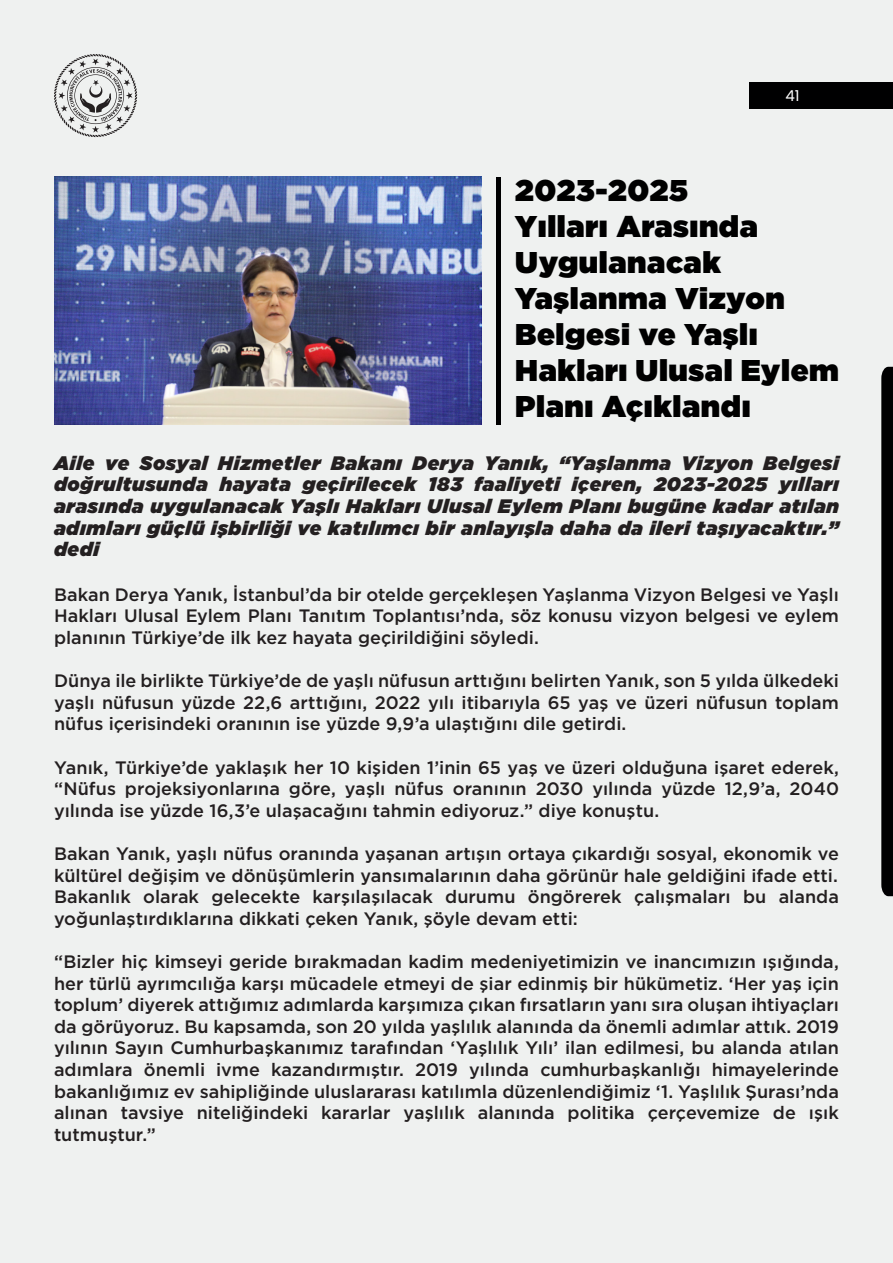
<style>
.page{position:relative;width:893px;height:1263px;background:#eff1f0}
.page>*{position:absolute;margin:0;border:0;box-sizing:border-box;transform-origin:0 0}
.başlık{font:900 30px/36px "Gotham";letter-spacing:.02em;color:#000}
.t1{font:italic 900 19.5px/21.6px "Gotham";letter-spacing:.03em;color:#231f20;text-align:justify}
.t2{font:500 18px/21.6px "Gotham";color:#231f20;text-align:justify}
.t3{font:15px "Poppins";color:#fff}
</style>
<div class="page">
<svg style="left:54px;top:54px;width:83px;height:83px"></svg>
<div style="left:750px;top:82px;width:143px;height:27px;background:#000001"></div>
<svg style="left:881px;top:367px;width:12px;height:529px;background:#080809"></svg>
<img style="left:54px;top:177px;width:428px;height:247px">
<div style="left:496px;top:177px;width:5px;height:247px;background:#000001"></div>
<p class="t3" style="left:785px;top:87px;width:16px">41</p>
<p class="başlık" style="left:515px;top:172px;width:325px">2023-2025<br>Yılları Arasında<br>Uygulanacak<br>Yaşlanma Vizyon<br>Belgesi ve Yaşlı<br>Hakları Ulusal Eylem<br>Planı Açıklandı</p>
<p class="t1" style="left:54px;top:452px;width:786px">Aile ve Sosyal Hizmetler Bakanı Derya Yanık, “Yaşlanma Vizyon Belgesi doğrultusunda hayata geçirilecek 183 faaliyeti içeren, 2023-2025 yılları arasında uygulanacak Yaşlı Hakları Ulusal Eylem Planı bugüne kadar atılan adımları güçlü işbirliği ve katılımcı bir anlayışla daha da ileri taşıyacaktır.” dedi</p>
<p class="t2" style="left:54px;top:583px;width:786px">Bakan Derya Yanık, İstanbul’da bir otelde gerçekleşen Yaşlanma Vizyon Belgesi ve Yaşlı Hakları Ulusal Eylem Planı Tanıtım Toplantısı’nda, söz konusu vizyon belgesi ve eylem planının Türkiye’de ilk kez hayata geçirildiğini söyledi.</p>
<p class="t2" style="left:54px;top:670px;width:787px">Dünya ile birlikte Türkiye’de de yaşlı nüfusun arttığını belirten Yanık, son 5 yılda ülkedeki yaşlı nüfusun yüzde 22,6 arttığını, 2022 yılı itibarıyla 65 yaş ve üzeri nüfusun toplam nüfus içerisindeki oranının ise yüzde 9,9’a ulaştığını dile getirdi.</p>
<p class="t2" style="left:54px;top:756px;width:786px">Yanık, Türkiye’de yaklaşık her 10 kişiden 1’inin 65 yaş ve üzeri olduğuna işaret ederek, “Nüfus projeksiyonlarına göre, yaşlı nüfus oranının 2030 yılında yüzde 12,9’a, 2040 yılında ise yüzde 16,3’e ulaşacağını tahmin ediyoruz.” diye konuştu.</p>
<p class="t2" style="left:54px;top:842px;width:786px">Bakan Yanık, yaşlı nüfus oranında yaşanan artışın ortaya çıkardığı sosyal, ekonomik ve kültürel değişim ve dönüşümlerin yansımalarının daha görünür hale geldiğini ifade etti.</p>
<p class="t2" style="left:54px;top:886px;width:786px">Bakanlık olarak gelecekte karşılaşılacak durumu öngörerek çalışmaları bu alanda yoğunlaştırdıklarına dikkati çeken Yanık, şöyle devam etti:</p>
<p class="t2" style="left:54px;top:950px;width:786px">“Bizler hiç kimseyi geride bırakmadan kadim medeniyetimizin ve inancımızın ışığında, her türlü ayrımcılığa karşı mücadele etmeyi de şiar edinmiş bir hükümetiz. ‘Her yaş için toplum’ diyerek attığımız adımlarda karşımıza çıkan fırsatların yanı sıra oluşan ihtiyaçları da görüyoruz. Bu kapsamda, son 20 yılda yaşlılık alanında da önemli adımlar attık. 2019 yılının Sayın Cumhurbaşkanımız tarafından ‘Yaşlılık Yılı’ ilan edilmesi, bu alanda atılan adımlara önemli ivme kazandırmıştır. 2019 yılında cumhurbaşkanlığı himayelerinde bakanlığımız ev sahipliğinde uluslararası katılımla düzenlendiğimiz ‘1. Yaşlılık Şurası’nda alınan tavsiye niteliğindeki kararlar yaşlılık alanında politika çerçevemize de ışık tutmuştur.”</p>
</div>
